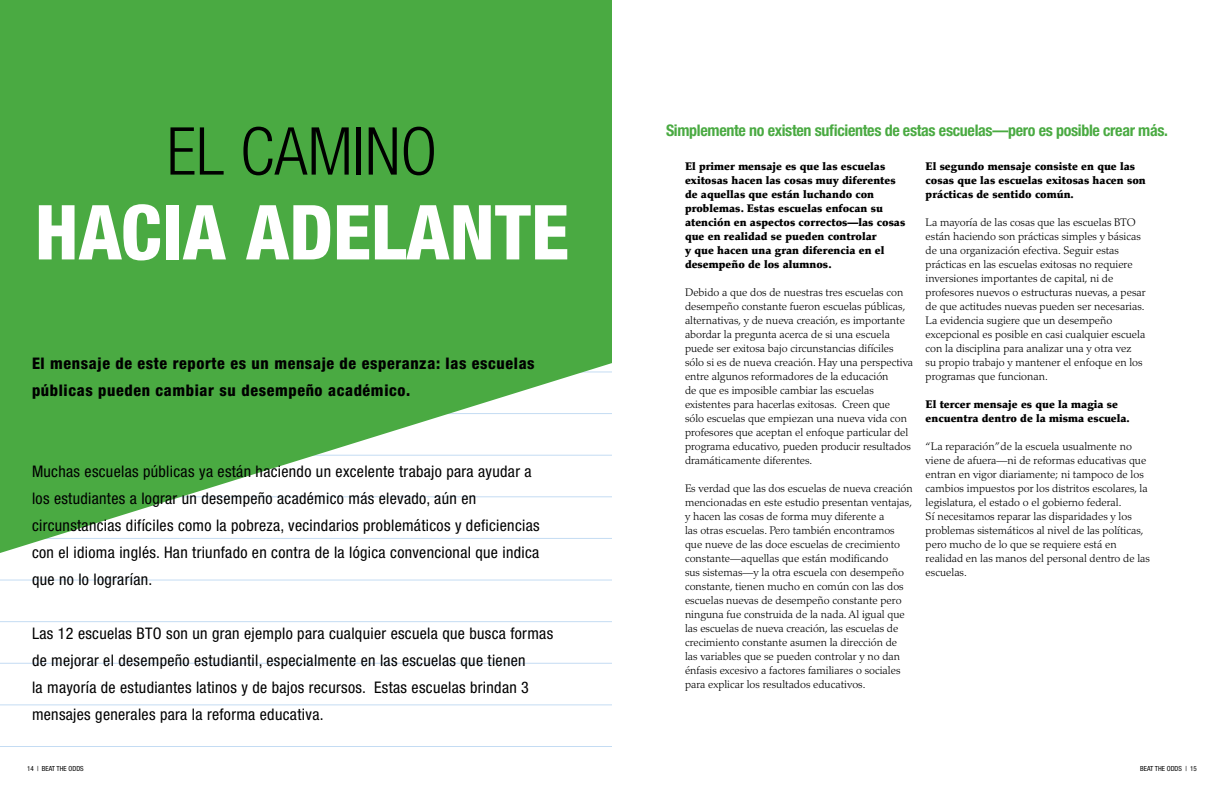
<style>
.page{position:relative;width:1224px;height:792px;background:#fff}
.page>*{position:absolute;margin:0;border:0;box-sizing:border-box;transform-origin:0 0}
.t1{font:800 condensed 75.9px "Helvetica Neue";color:#fff}
.t2{font:300 condensed 66.1px "Helvetica Neue";color:#000}
.t3{font:condensed 16px/27px "Helvetica Neue";letter-spacing:.02em;color:#000}
.t4{font:800 condensed 16px/27px "Helvetica Neue";letter-spacing:.04em;color:#000}
.t5{font:700 condensed 16px "Helvetica Neue";letter-spacing:-.02em;color:#4aaa42}
.t6{font:300 11px/14px "Palatino";color:#000}
.t7{font:900 11px/14px "Palatino";color:#000}
.t8{font:condensed 7px "Helvetica Neue";color:#000}
</style>
<div class="page">
<hr style="left:0;top:746px;width:612px;height:1px;background:#c4dcf3">
<hr style="left:0;top:704px;width:612px;height:1px;background:#c4dcf3">
<hr style="left:0;top:663px;width:612px;height:1px;background:#c4dcf3">
<hr style="left:0;top:621px;width:612px;height:1px;background:#c4dcf3">
<hr style="left:0;top:580px;width:612px;height:1px;background:#c4dcf3">
<svg style="left:0;top:0;width:612px;height:553px;fill:#4aaa42"></svg>
<p class="t2" style="left:167px;top:113px;width:272px">EL CAMINO</p>
<p class="t1" style="left:35px;top:185px;width:82px">Hacia</p>
<p class="t1" style="left:246px;top:185px;width:84px">Adelante</p>
<p class="t4" style="left:32px;top:349px;width:504px">El mensaje de este reporte es un mensaje de esperanza: las escuelas públicas pueden cambiar su desempeño académico.</p>
<p class="t3" style="left:32px;top:458px;width:509px">Muchas escuelas públicas ya están haciendo un excelente trabajo para ayudar a los estudiantes a lograr un desempeño académico más elevado, aún en circunstancias difíciles como la pobreza, vecindarios problemáticos y deficiencias con el idioma inglés. Han triunfado en contra de la lógica convencional que indica que no lo lograrían.</p>
<p class="t3" style="left:32px;top:619px;width:523px">Las 12 escuelas BTO son un gran ejemplo para cualquier escuela que busca formas de mejorar el desempeño estudiantil, especialmente en las escuelas que tienen<br>la mayoría de estudiantes latinos y de bajos recursos. Estas escuelas brindan 3 mensajes generales para la reforma educativa.</p>
<p class="t8" style="left:27px;top:764px;width:58px">14 | Beat the Odds</p>
<p class="t5" style="left:666px;top:120px;width:504px">Simplemente no existen suficientes de estas escuelas—pero es posible crear más.</p>
<p class="t7" style="left:685px;top:159px;width:222px">El primer mensaje es que las escuelas exitosas hacen las cosas muy diferentes de aquellas que están luchando con problemas. Estas escuelas enfocan su atención en aspectos correctos—las cosas que en realidad se pueden controlar<br>y que hacen una gran diferencia en el desempeño de los alumnos.</p>
<p class="t6" style="left:685px;top:285px;width:230px">Debido a que dos de nuestras tres escuelas con desempeño constante fueron escuelas públicas, alternativas, y de nueva creación, es importante abordar la pregunta acerca de si una escuela puede ser exitosa bajo circunstancias difíciles sólo si es de nueva creación. Hay una perspectiva entre algunos reformadores de la educación<br>de que es imposible cambiar las escuelas existentes para hacerlas exitosas. Creen que<br>sólo escuelas que empiezan una nueva vida con profesores que aceptan el enfoque particular del programa educativo, pueden producir resultados dramáticamente diferentes.</p>
<p class="t6" style="left:685px;top:481px;width:229px">Es verdad que las dos escuelas de nueva creación mencionadas en este estudio presentan ventajas, y hacen las cosas de forma muy diferente a<br>las otras escuelas. Pero también encontramos que nueve de las doce escuelas de crecimiento constante—aquellas que están modificando<br>sus sistemas—y la otra escuela con desempeño constante, tienen mucho en común con las dos escuelas nuevas de desempeño constante pero ninguna fue construida de la nada. Al igual que las escuelas de nueva creación, las escuelas de crecimiento constante asumen la dirección de<br>las variables que se pueden controlar y no dan énfasis excesivo a factores familiares o sociales para explicar los resultados educativos.</p>
<p class="t7" style="left:926px;top:159px;width:222px">El segundo mensaje consiste en que las cosas que las escuelas exitosas hacen son prácticas de sentido común.</p>
<p class="t6" style="left:926px;top:215px;width:222px">La mayoría de las cosas que las escuelas BTO están haciendo son prácticas simples y básicas de una organización efectiva. Seguir estas prácticas en las escuelas exitosas no requiere inversiones importantes de capital, ni de profesores nuevos o estructuras nuevas, a pesar de que actitudes nuevas pueden ser necesarias.<br>La evidencia sugiere que un desempeño excepcional es posible en casi cualquier escuela con la disciplina para analizar una y otra vez<br>su propio trabajo y mantener el enfoque en los programas que funcionan.</p>
<p class="t7" style="left:926px;top:397px;width:206px">El tercer mensaje es que la magia se encuentra dentro de la misma escuela.</p>
<p class="t6" style="left:926px;top:439px;width:226px">“La reparación”de la escuela usualmente no viene de afuera—ni de reformas educativas que entran en vigor diariamente; ni tampoco de los cambios impuestos por los distritos escolares, la legislatura, el estado o el gobierno federal.<br>Sí necesitamos reparar las disparidades y los problemas sistemáticos al nivel de las políticas, pero mucho de lo que se requiere está en realidad en las manos del personal dentro de las escuelas.</p>
<p class="t8" style="left:1140px;top:764px;width:58px">Beat the Odds | 15</p>
</div>
